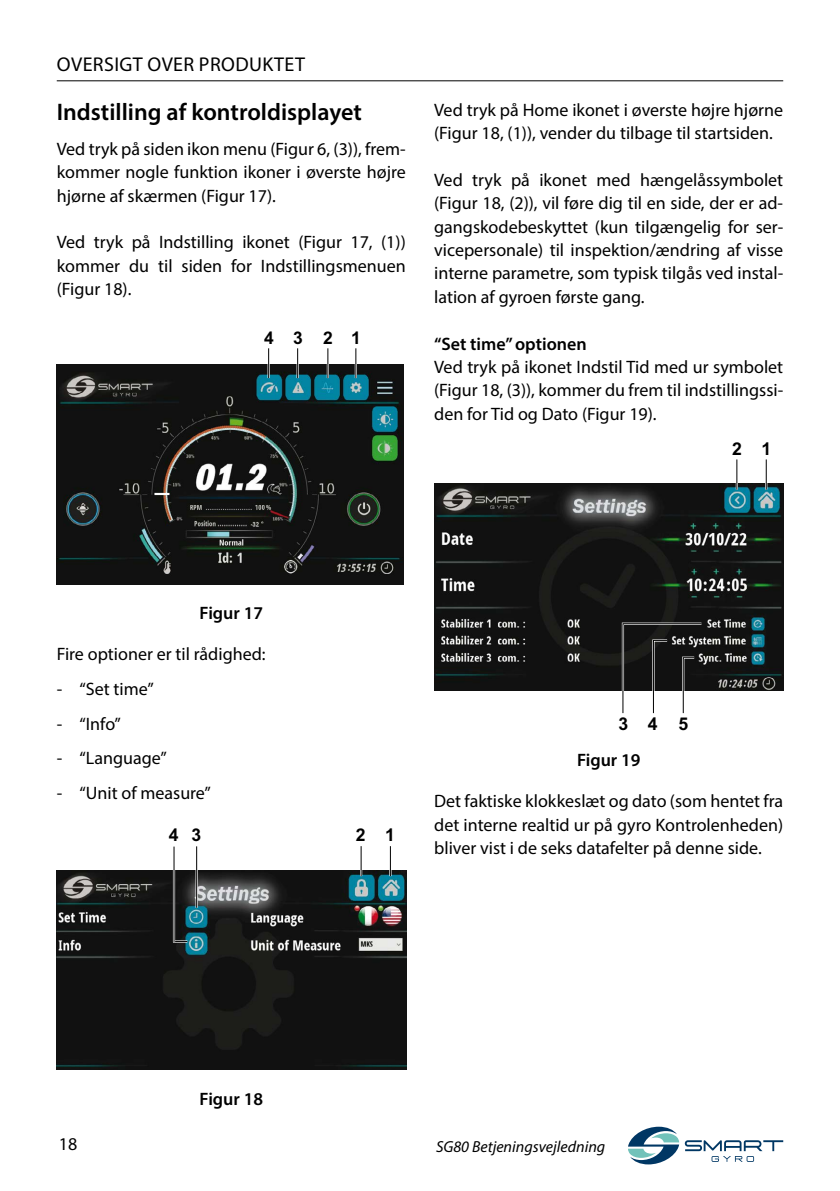
<style>
.page{position:relative;width:840px;height:1191px;background:#fff}
.page>*{position:absolute;margin:0;border:0;box-sizing:border-box;transform-origin:0 0}
.t1{font:600 24px "Myriad Pro";color:#000}
.t2{font:20px "Myriad Pro";letter-spacing:.02em;color:#000}
.t3{font:18px/23.4px "Myriad Pro";color:#000;text-align:justify}
.t4{font:600 18px "Myriad Pro";color:#000}
.t5{font:700 17.6px "Arial";color:#000}
.t6{font:700 17.4px "Arial";color:#000}
.t7{font:italic 16px "Myriad Pro";color:#000}
</style>
<div class="page">
<svg style="left:684px;top:1140px;width:98px;height:21px"></svg>
<svg style="left:628px;top:1126px;width:50px;height:38px"></svg>
<hr style="left:57px;top:80px;width:725px;height:1px;background:#000">
<img style="left:57px;top:365px;width:346px;height:220px">
<svg style="left:154px;top:493px;width:15px;height:2px"></svg>
<hr style="left:354px;top:348px;width:3px;height:30px;background:#fff">
<hr style="left:355px;top:348px;width:1px;height:30px;background:#000">
<hr style="left:326px;top:348px;width:3px;height:30px;background:#fff">
<hr style="left:327px;top:348px;width:1px;height:30px;background:#000">
<hr style="left:296px;top:348px;width:2px;height:30px;background:#fff">
<hr style="left:297px;top:348px;width:1px;height:30px;background:#000">
<hr style="left:267px;top:348px;width:2px;height:30px;background:#fff">
<hr style="left:268px;top:348px;width:1px;height:30px;background:#000">
<img style="left:57px;top:870px;width:349px;height:199px">
<hr style="left:389px;top:846px;width:2px;height:30px;background:#fff">
<hr style="left:390px;top:846px;width:1px;height:30px;background:#000">
<hr style="left:360px;top:846px;width:2px;height:30px;background:#fff">
<hr style="left:360px;top:846px;width:1px;height:30px;background:#000">
<hr style="left:195px;top:846px;width:3px;height:61px;background:#fff">
<hr style="left:196px;top:846px;width:1px;height:61px;background:#000">
<svg style="left:175px;top:940px;width:12px;height:2px"></svg>
<hr style="left:173px;top:846px;width:2px;height:96px;background:#fff">
<hr style="left:173px;top:846px;width:1px;height:96px;background:#000">
<img style="left:434px;top:483px;width:348px;height:208px">
<hr style="left:764px;top:459px;width:2px;height:30px;background:#fff">
<hr style="left:765px;top:459px;width:1px;height:30px;background:#000">
<hr style="left:735px;top:459px;width:2px;height:30px;background:#fff">
<hr style="left:736px;top:459px;width:1px;height:30px;background:#000">
<svg style="left:620px;top:621px;width:83px;height:93px"></svg>
<p class="t2" style="left:57px;top:52px;width:249px">OVERSIGT OVER PRODUKTET</p>
<h1 class="t1" style="left:57px;top:97px;width:306px">Indstilling af kontroldisplayet</h1>
<p class="t3" style="left:57px;top:137px;width:350px">Ved tryk på siden ikon menu (Figur 6, (3)), frem&shy;kommer nogle funktion ikoner i øverste højre hjørne af skærmen (Figur 17).</p>
<p class="t3" style="left:57px;top:230px;width:350px">Ved tryk på Indstilling ikonet (Figur 17, (1)) kommer du til siden for Indstillingsmenuen (Figur 18).</p>
<p class="t6" style="left:264px;top:325px;width:98px">4321</p>
<p class="t3" style="left:434px;top:98px;width:350px">Ved tryk på Home ikonet i øverste højre hjørne (Figur 18, (1)), vender du tilbage til startsiden.</p>
<p class="t3" style="left:434px;top:168px;width:350px">Ved tryk på ikonet med hængelåssymbolet (Figur 18, (2)), vil føre dig til en side, der er ad&shy;gangskodebeskyttet (kun tilgængelig for ser&shy;vicepersonale) til inspektion/ændring af visse interne parametre, som typisk tilgås ved instal&shy;lation af gyroen første gang.</p>
<p class="t4" style="left:434px;top:332px;width:154px">“Set time” optionen</p>
<p class="t3" style="left:434px;top:355px;width:350px">Ved tryk på ikonet Indstil Tid med ur symbolet (Figur 18, (3)), kommer du frem til indstillingssi&shy;den for Tid og Dato (Figur 19).</p>
<p class="t5" style="left:731px;top:437px;width:41px">2 1</p>
<p class="t4" style="left:199px;top:601px;width:65px">Figur 17</p>
<p class="t3" style="left:57px;top:642px;width:210px">Fire optioner er til rådighed:</p>
<p class="t3" style="left:57px;top:677px;width:98px">- “Set time”</p>
<p class="t3" style="left:57px;top:711px;width:66px">- “Info”</p>
<p class="t3" style="left:57px;top:746px;width:111px">- “Language”</p>
<p class="t3" style="left:57px;top:781px;width:156px">- “Unit of measure”</p>
<p class="t5" style="left:169px;top:823px;width:34px">4 3</p>
<p class="t5" style="left:356px;top:823px;width:41px">2 1</p>
<p class="t5" style="left:618px;top:711px;width:71px">345</p>
<p class="t4" style="left:576px;top:748px;width:65px">Figur 19</p>
<p class="t3" style="left:434px;top:789px;width:350px">Det faktiske klokkeslæt og dato (som hentet fra det interne realtid ur på gyro Kontrolenheden) bliver vist i de seks datafelter på denne side.</p>
<p class="t3" style="left:59px;top:1131px;width:20px">18</p>
<p class="t4" style="left:199px;top:1087px;width:65px">Figur 18</p>
<p class="t7" style="left:436px;top:1136px;width:171px">SG80 Betjeningsvejledning</p>
</div>
